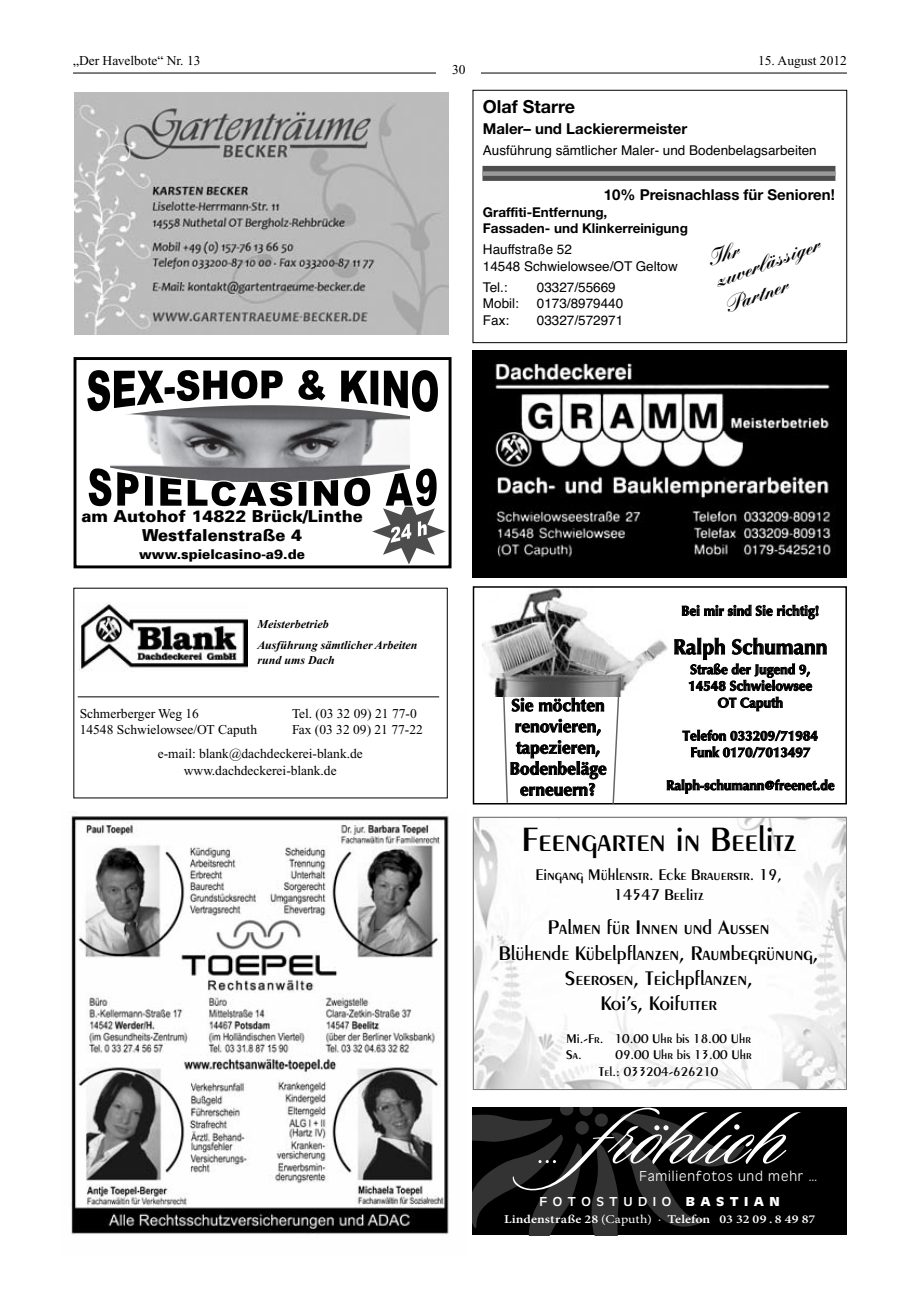
<style>
.page{position:relative;width:920px;height:1290px;background:#fff}
.page>*{position:absolute;margin:0;border:0;box-sizing:border-box;transform-origin:0 0}
.t1{font:96px "Sloop Script One+GWHHIS";letter-spacing:.015em;color:#fff}
.t2{font:36px "Penguin Plain";color:#000}
.t3{font:21px/25.2px "Penguin Plain";color:#000;text-align:center}
.t4{font:900 21px/22.5px "Kuenstler Script";color:#000}
.t5{font:700 21px "Optima";color:#000}
.t6{font:700 18px "Helvetica Neue";color:#000}
.t7{font:700 17.25px/21.1px "Optima";color:#000;text-align:center}
.t8{font:16.5px/19.8px "Penguin Plain";color:#000;text-align:center}
.t9{font:900 16.5px/19.8px "Univers";color:#000;text-align:center}
.t10{font:700 15px "Helvetica Neue";color:#000}
.t11{font:15px "Antique Oli T Ligh+XGIYIP";letter-spacing:.055em;color:#fff}
.t12{font:13.5px/24px "Times New Roman";color:#000}
.t13{font:13.5px/16.5px "Helvetica";color:#000}
.t14{font:700 13.5px/16.6px "Optima";color:#000;text-align:center}
.t15{font:13.5px/16.5px "Penguin Plain";color:#000}
.t16{font:700 13.5px/16.5px "Helvetica Neue";color:#000}
.t17{font:900 13.5px "Univers";color:#000}
.t18{font:13.5px "Antique Oli T Regu+FEEINI";letter-spacing:.36em;color:#fff;scale:1.13 1}
.t19{font:italic 700 12px/21px "Times New Roman";color:#000}
.t20{font:12px "Minion Pro Semibold+NQZKKU";letter-spacing:.005em;color:#fff;scale:1.15 1}
.s1{font-size:57.6px}
.s2{font-family:"Antique Oli T Bold+LCSVUG"}
.s3{font-family:"Minion Pro Regular+RYXDFW"}
</style>
<div class="page">
<hr style="left:73px;top:73px;width:774px;height:1px;background:#000">
<div style="left:436px;top:65px;width:45px;height:17px;background:#fff"></div>
<img style="left:79px;top:602px;width:169px;height:68px">
<hr style="left:78px;top:697px;width:361px;height:1px;background:#000">
<img style="left:71px;top:815px;width:378px;height:420px">
<img style="left:482px;top:589px;width:186px;height:107px">
<div style="left:473px;top:586px;width:374px;height:218px;border:2px solid #000"></div>
<svg style="left:502px;top:694px;width:7px;height:110px"></svg>
<svg style="left:612px;top:694px;width:8px;height:111px"></svg>
<img style="left:110px;top:422px;width:300px;height:45px">
<svg style="left:87px;top:370px;width:351px;height:52px"></svg>
<svg style="left:88px;top:467px;width:358px;height:97px"></svg>
<div style="left:74px;top:357px;width:377px;height:211px;border:3px solid #000"></div>
<div style="left:78px;top:510px;width:289px;height:53px;background:#fff"></div>
<div style="left:473px;top:90px;width:374px;height:253px;border:1px solid #000"></div>
<div style="left:482px;top:166px;width:353px;height:15px;background:#4d4d4d"></div>
<div style="left:482px;top:171px;width:353px;height:5px;background:#999"></div>
<img style="left:473px;top:351px;width:374px;height:227px">
<img style="left:474px;top:818px;width:371px;height:270px">
<div style="left:473px;top:1107px;width:374px;height:128px;background:#000"></div>
<svg style="left:473px;top:1107px;width:272px;height:128px"></svg>
<img style="left:75px;top:92px;width:374px;height:242px">
<p class="t12" style="left:73px;top:50px;width:129px">„Der Havelbote“ Nr. 13</p>
<p class="t12" style="left:758px;top:50px;width:90px">15. August 2012</p>
<p class="t12" style="left:452px;top:59px;width:15px">30</p>
<h3 class="t6" style="left:483px;top:100px;width:94px">Olaf Starre</h3>
<p class="t10" style="left:483px;top:123px;width:206px">Maler– und Lackierermeister</p>
<p class="t13" style="left:483px;top:142px;width:335px">Ausführung sämtlicher Maler- und Bodenbelagsarbeiten</p>
<p class="t10" style="left:604px;top:189px;width:233px">10% Preisnachlass für Senioren!</p>
<p class="t16" style="left:483px;top:205px;width:206px">Graffiti-Entfernung,<br>Fassaden- und Klinkerreinigung</p>
<p class="t13" style="left:483px;top:241px;width:196px">Hauffstraße 52<br>14548 Schwielowsee/OT Geltow</p>
<p class="t13" style="left:483px;top:279px;width:26px">Tel.:</p>
<p class="t13" style="left:537px;top:279px;width:80px">03327/55669</p>
<p class="t13" style="left:483px;top:295px;width:38px">Mobil:</p>
<p class="t13" style="left:537px;top:295px;width:88px">0173/8979440</p>
<p class="t13" style="left:483px;top:312px;width:28px">Fax:</p>
<p class="t13" style="left:537px;top:312px;width:88px">03327/572971</p>
<h3 class="t4" style="left:705px;top:251px;width:111px;rotate:-20deg">Ihr zuverlässiger</h3>
<h3 class="t4" style="left:722px;top:298px;width:68px;rotate:-20deg">Partner</h3>
<p class="t9" style="left:81px;top:507px;width:283px">am Autohof 14822 Brück/Linthe<br>Westfalenstraße 4</p>
<p class="t17" style="left:139px;top:549px;width:167px">www.spielcasino-a9.de</p>
<p class="t19" style="left:258px;top:615px;width:161px">Meisterbetrieb<br>Ausführung sämtlicher Arbeiten</p>
<p class="t19" style="left:258px;top:651px;width:79px">rund ums Dach</p>
<p class="t12" style="left:80px;top:703px;width:121px">Schmerberger Weg 16</p>
<p class="t12" style="left:292px;top:703px;width:126px">Tel. (03 32 09) 21 77-0</p>
<p class="t12" style="left:80px;top:719px;width:179px">14548 Schwielowsee/OT Caputh</p>
<p class="t12" style="left:158px;top:719px;width:267px;text-indent:134px">Fax (03 32 09) 21 77-22 e-mail: blank@dachdeckerei-blank.de</p>
<p class="t12" style="left:184px;top:760px;width:154px">www.dachdeckerei-blank.de</p>
<p class="t7" style="left:509px;top:696px;width:99px">Sie möchten renovieren, tapezieren,<br>Bodenbeläge erneuern?</p>
<p class="t14" style="left:681px;top:604px;width:140px">Bei mir sind Sie richtig!</p>
<h3 class="t5" style="left:673px;top:638px;width:156px">Ralph Schumann</h3>
<p class="t14" style="left:688px;top:662px;width:125px">Straße der Jugend 9,<br>14548 Schwielowsee<br>OT Caputh</p>
<p class="t14" style="left:682px;top:729px;width:137px">Telefon 033209/71984<br>Funk 0170/7013497</p>
<p class="t14" style="left:666px;top:778px;width:170px">Ralph-schumann@freenet.de</p>
<h2 class="t2" style="left:522px;top:818px;width:276px">Feengarten in Beelitz</h2>
<p class="t8" style="left:535px;top:865px;width:248px">Eingang Mühlenstr. Ecke Brauerstr. 19,<br>14547 Beelitz</p>
<h3 class="t3" style="left:499px;top:914px;width:321px">Palmen für Innen und Aussen<br>Blühende Kübelpflanzen, Raumbegrünung,<br>Seerosen, Teichpflanzen,<br>Koi's, Koifutter</h3>
<p class="t15" style="left:566px;top:1030px;width:186px">Mi.-Fr. 10.00 Uhr bis 18.00 Uhr<br>Sa.</p>
<p class="t15" style="left:599px;top:1046px;width:154px;text-indent:16px">09.00 Uhr bis 13.00 Uhr<br>Tel.: 033204-626210</p>
<h1 class="t1" style="left:542px;top:1073px;width:244px"><span class="s1">…</span> fröhlich</h1>
<p class="t11" style="left:639px;top:1167px;width:179px">Familienfotos und mehr …</p>
<p class="t18" style="left:540px;top:1193px;width:214px">FOTOSTUDIO <span class="s2">BASTIAN</span></p>
<p class="t20" style="left:504px;top:1215px;width:272px">Lindenstraße 28 <span class="s3">(Caputh) ·</span> Telefon 03 32 09 . 8 49 87</p>
</div>
